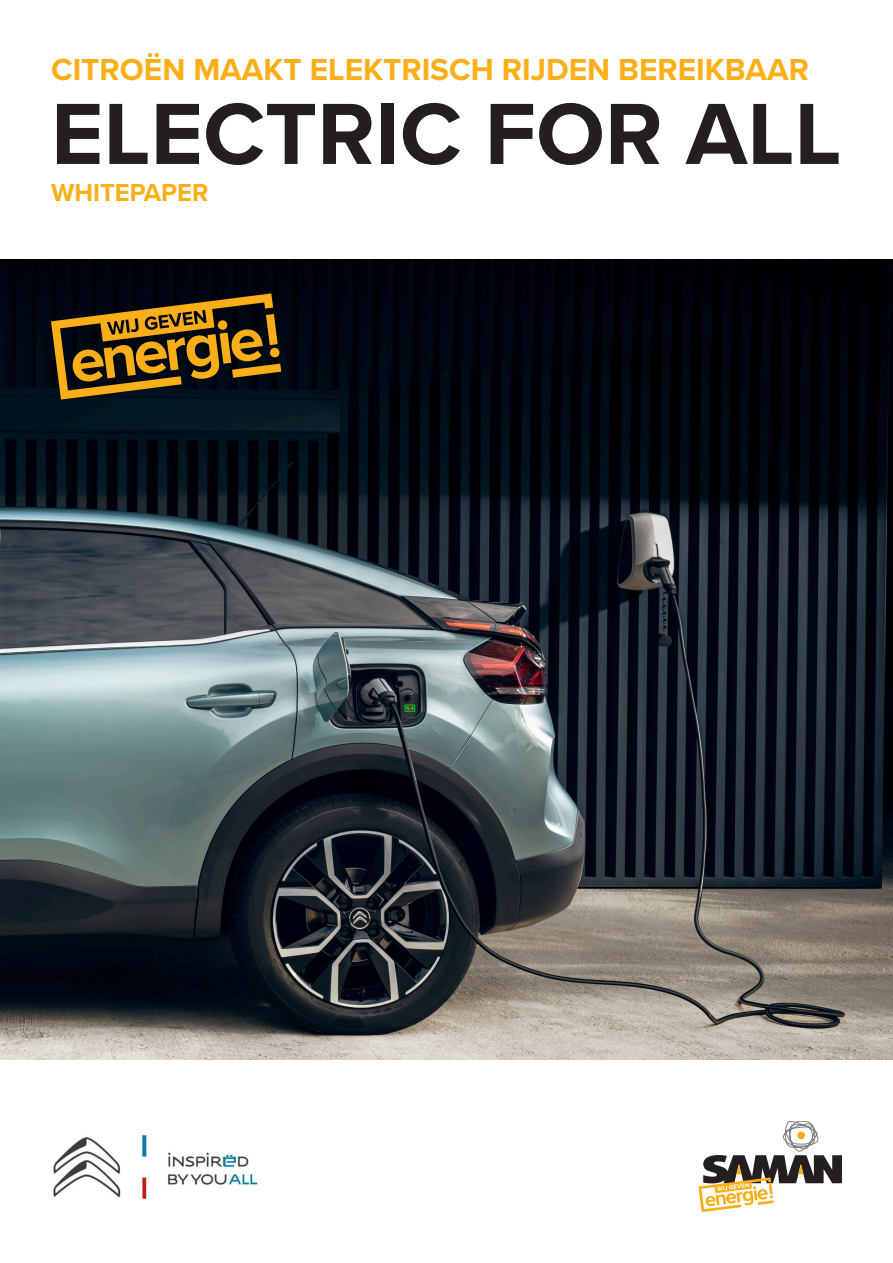
<style>
.page{position:relative;width:893px;height:1263px;background:#fff}
.page>*{position:absolute;margin:0;border:0;box-sizing:border-box;transform-origin:0 0}
.t1{font:700 90px "Proxima Nova";color:#231f20}
.t2{font:700 31.5px "Proxima Nova";color:#faaf18}
.t3{font:700 25.5px "Proxima Nova";color:#faaf18}
</style>
<div class="page">
<img style="left:0;top:259px;width:893px;height:800px">
<svg style="left:51px;top:293px;width:230px;height:107px;background:#5e4614"></svg>
<svg style="left:698px;top:1121px;width:144px;height:91px"></svg>
<img style="left:53px;top:1134px;width:205px;height:65px">
<p class="t2" style="left:51px;top:46px;width:759px">CITROËN MAAKT ELEKTRISCH RIJDEN BEREIKBAAR</p>
<p class="t1" style="left:51px;top:67px;width:792px">ELECTRIC FOR ALL</p>
<p class="t3" style="left:51px;top:174px;width:159px">WHITEPAPER</p>
</div>
